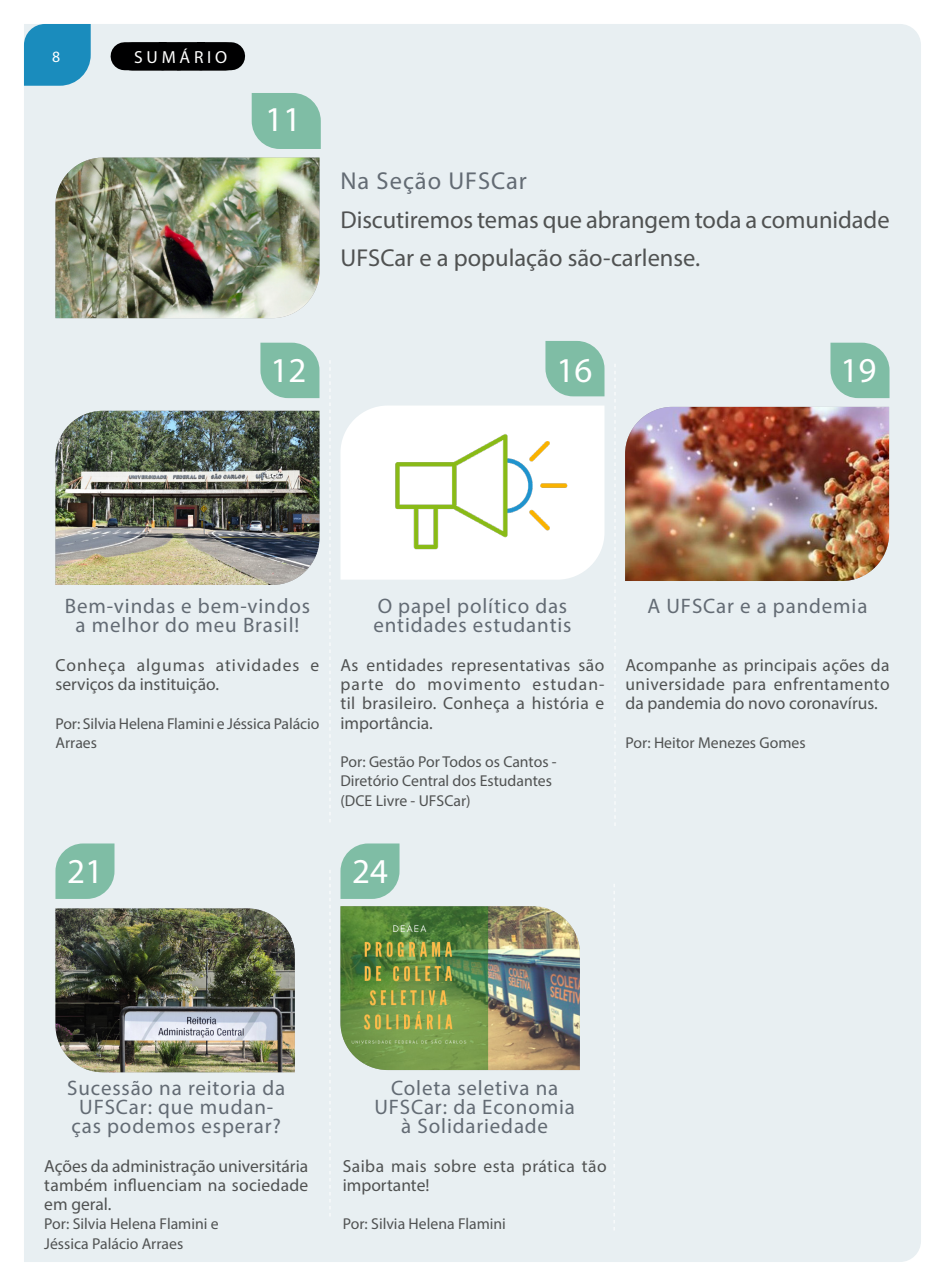
<style>
.page{position:relative;width:945px;height:1286px;background:#fff}
.page>*{position:absolute;margin:0;border:0;box-sizing:border-box;transform-origin:0 0}
.Page_numbers{font:35px "Myriad Pro";color:#fff}
.Normal_text__2{font:24.5px/38.5px "Myriad Pro";letter-spacing:-.005em;color:#505252}
.Article_heading_smal{font:24.5px "Myriad Pro";letter-spacing:.04em;color:#636b74}
.Article_heading_smal-2{font:21px/19.2px "Myriad Pro";letter-spacing:.04em;color:#636b74;text-align:center}
.Normal_text__2-2{font:17.5px/19.2px "Myriad Pro";letter-spacing:.015em;color:#505252;text-align:justify}
.Normal_text__2-3{font:17.5px/19.2px "Myriad Pro";letter-spacing:.055em;color:#505252}
.Header_Master_page_b{font:17.5px "Myriad Pro";letter-spacing:.22em;color:#fff}
.Normal_text__2-4{font:15.75px/19.2px "Myriad Pro";color:#505252}
.t1{font:15.75px "Myriad Pro";color:#fff}
</style>
<div class="page">
<div style="left:24px;top:24px;width:897px;height:1237px;background:#e8eff2"></div>
<svg style="left:615px;top:363px;width:1px;height:462px"></svg>
<svg style="left:330px;top:360px;width:1px;height:462px"></svg>
<svg style="left:330px;top:869px;width:1px;height:347px"></svg>
<svg style="left:614px;top:883px;width:1px;height:347px"></svg>
<svg style="left:252px;top:93px;width:69px;height:56px;background:#88c1ab"></svg>
<svg style="left:260px;top:342px;width:59px;height:56px;background:#8bc2ad"></svg>
<svg style="left:545px;top:341px;width:60px;height:55px;background:#8ac2ad"></svg>
<svg style="left:830px;top:342px;width:60px;height:56px;background:#8cc3ae"></svg>
<img style="left:55px;top:158px;width:264px;height:160px">
<img style="left:55px;top:411px;width:264px;height:174px">
<svg style="left:340px;top:405px;width:265px;height:174px"></svg>
<img style="left:381px;top:405px;width:194px;height:174px">
<svg style="left:55px;top:843px;width:60px;height:55px;background:#8bc2ae"></svg>
<svg style="left:340px;top:843px;width:60px;height:55px;background:#8bc2ae"></svg>
<img style="left:625px;top:407px;width:264px;height:174px">
<img style="left:55px;top:908px;width:240px;height:164px">
<img style="left:340px;top:906px;width:240px;height:163px">
<svg style="left:24px;top:24px;width:67px;height:62px;background:#2a93c1"></svg>
<div style="left:125px;top:42px;width:106px;height:28px;background:#000001"></div>
<p class="Header_Master_page_b" style="left:134px;top:46px;width:95px">SUMÁRIO</p>
<p class="t1" style="left:52px;top:47px;width:10px">8</p>
<p class="Header_Master_page_b" style="left:127px;top:46px;width:108px">CONTENTS</p>
<p class="Page_numbers" style="left:265px;top:98px;width:37px">11</p>
<p class="Article_heading_smal" style="left:340px;top:166px;width:188px">Na Seção UFSCar</p>
<p class="Normal_text__2" style="left:340px;top:200px;width:551px">Discutiremos temas que abrangem toda a comunidade<br>UFSCar e a população são-carlense.</p>
<p class="Page_numbers" style="left:271px;top:348px;width:37px">12</p>
<p class="Page_numbers" style="left:556px;top:348px;width:37px">16</p>
<p class="Page_numbers" style="left:841px;top:348px;width:37px">19</p>
<p class="Article_heading_smal-2" style="left:65px;top:596px;width:247px">Bem-vindas e bem-vindos a melhor do meu Brasil!</p>
<p class="Normal_text__2-3" style="left:55px;top:655px;width:265px">Conheça algumas atividades e serviços da instituição.</p>
<p class="Normal_text__2-4" style="left:55px;top:713px;width:265px">Por: Silvia Helena Flamini e Jéssica Palácio<br>Arraes</p>
<p class="Article_heading_smal-2" style="left:373px;top:596px;width:200px;text-align:left">O papel político das entidades estudantis</p>
<p class="Normal_text__2-2" style="left:340px;top:655px;width:266px">As entidades representativas são parte do movimento estudan&shy;til brasileiro. Conheça a história e importância.</p>
<p class="Normal_text__2-4" style="left:340px;top:751px;width:218px">Por: Gestão Por Todos os Cantos -</p>
<p class="Normal_text__2-4" style="left:340px;top:771px;width:213px">Diretório Central dos Estudantes</p>
<p class="Normal_text__2-4" style="left:340px;top:790px;width:132px">(DCE Livre - UFSCar)</p>
<p class="Page_numbers" style="left:67px;top:849px;width:37px">21</p>
<p class="Page_numbers" style="left:352px;top:849px;width:37px">24</p>
<p class="Article_heading_smal-2" style="left:648px;top:596px;width:221px">A UFSCar e a pandemia</p>
<p class="Normal_text__2-2" style="left:626px;top:655px;width:266px">Acompanhe as principais ações da universidade para enfrentamento da pandemia do novo coronavírus.</p>
<p class="Normal_text__2-4" style="left:626px;top:732px;width:182px">Por: Heitor Menezes Gomes</p>
<p class="Article_heading_smal-2" style="left:67px;top:1077px;width:220px">Sucessão na reitoria da<br>UFSCar: que mudan&shy;ças podemos esperar?</p>
<p class="Normal_text__2-2" style="left:44px;top:1155px;width:266px">Ações da administração universitária também influenciam na sociedade em geral.</p>
<p class="Normal_text__2-4" style="left:44px;top:1213px;width:176px">Por: Silvia Helena Flamini e</p>
<p class="Normal_text__2-4" style="left:44px;top:1233px;width:141px">Jéssica Palácio Arraes</p>
<p class="Article_heading_smal-2" style="left:374px;top:1077px;width:202px">Coleta seletiva na<br>UFSCar: da Economia à Solidariedade</p>
<p class="Normal_text__2-2" style="left:343px;top:1155px;width:265px">Saiba mais sobre esta prática tão importante!</p>
<p class="Normal_text__2-4" style="left:343px;top:1213px;width:165px">Por: Silvia Helena Flamini</p>
</div>
